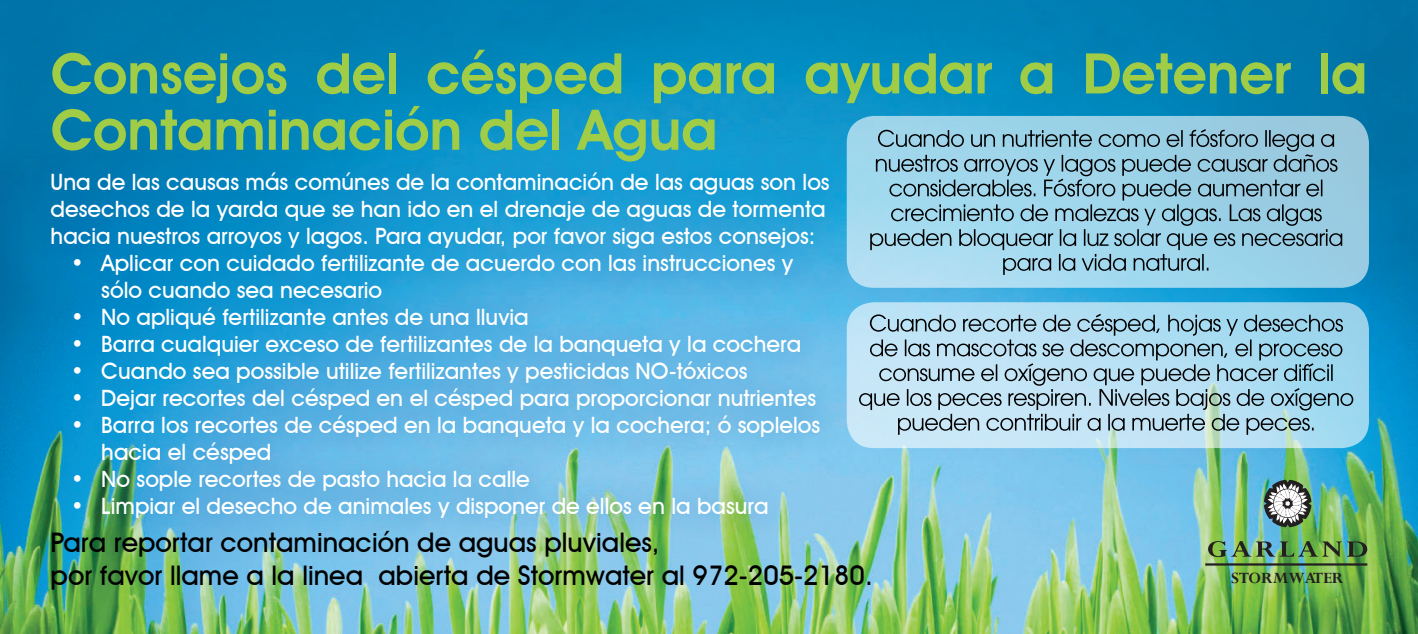
<style>
.page{position:relative;width:1418px;height:634px;background:#fff}
.page>*{position:absolute;margin:0;border:0;box-sizing:border-box;transform-origin:0 0}
.t1{font:600 56.25px/56.2px "Avant Garde IT Cby BT";color:#a0cd45}
.t2{font:500 27px/32.4px "Avant Garde IT Cby BT";color:#000}
.t3{font:500 22.5px/27px "Avant Garde IT Cby BT";color:#fff}
.t4{font:700 17.55px "Perpetua";color:#231f20}
</style>
<div class="page">
<img style="left:0;top:0;width:1418px;height:633px">
<svg style="left:846px;top:302px;width:522px;height:146px;background:#b3def1"></svg>
<svg style="left:846px;top:116px;width:522px;height:172px;background:#9ed2e8"></svg>
<div style="left:25px;top:148px;width:830px;height:394px;background:#015fae;opacity:.5"></div>
<svg style="left:859px;top:313px;width:494px;height:121px;background:#9abdcd"></svg>
<svg style="left:870px;top:129px;width:472px;height:146px;background:#88b6c8"></svg>
<hr style="left:1205px;top:563px;width:162px;height:2px;background:#231f20">
<img style="left:1208px;top:541px;width:159px;height:16px">
<svg style="left:1264px;top:479px;width:47px;height:48px"></svg>
<h1 class="t1" style="left:51px;top:45px;width:1318px">Consejos del césped para ayudar a Detener la<br>Contaminación del Agua</h1>
<p class="t3" style="left:51px;top:168px;width:780px">Una de las causas más comúnes de la contaminación de las aguas son los desechos de la yarda que se han ido en el drenaje de aguas de tormenta hacia nuestros arroyos y lagos. Para ayudar, por favor siga estos consejos:</p>
<p class="t3" style="left:101px;top:249px;width:693px;text-indent:-30px">• Aplicar con cuidado fertilizante de acuerdo con las instrucciones y sólo cuando sea necesario</p>
<p class="t3" style="left:71px;top:303px;width:459px">• No apliqué fertilizante antes de una lluvia</p>
<p class="t3" style="left:71px;top:330px;width:732px">• Barra cualquier exceso de fertilizantes de la banqueta y la cochera</p>
<p class="t3" style="left:71px;top:357px;width:678px">• Cuando sea possible utilize fertilizantes y pesticidas NO-tóxicos</p>
<p class="t3" style="left:71px;top:384px;width:746px">• Dejar recortes del césped en el césped para proporcionar nutrientes</p>
<p class="t3" style="left:101px;top:411px;width:720px;text-indent:-30px">• Barra los recortes de césped en la banqueta y la cochera; ó soplelos hacia el césped</p>
<p class="t3" style="left:71px;top:465px;width:460px">• No sople recortes de pasto hacia la calle</p>
<p class="t3" style="left:71px;top:492px;width:699px">• Limpiar el desecho de animales y disponer de ellos en la basura</p>
<p class="t2" style="left:51px;top:526px;width:823px">Para reportar contaminación de aguas pluviales,<br>por favor llame a la linea abierta de Stormwater al 972-205-2180.</p>
<p class="t4" style="left:1231px;top:566px;width:114px">STORMWATER</p>
</div>
